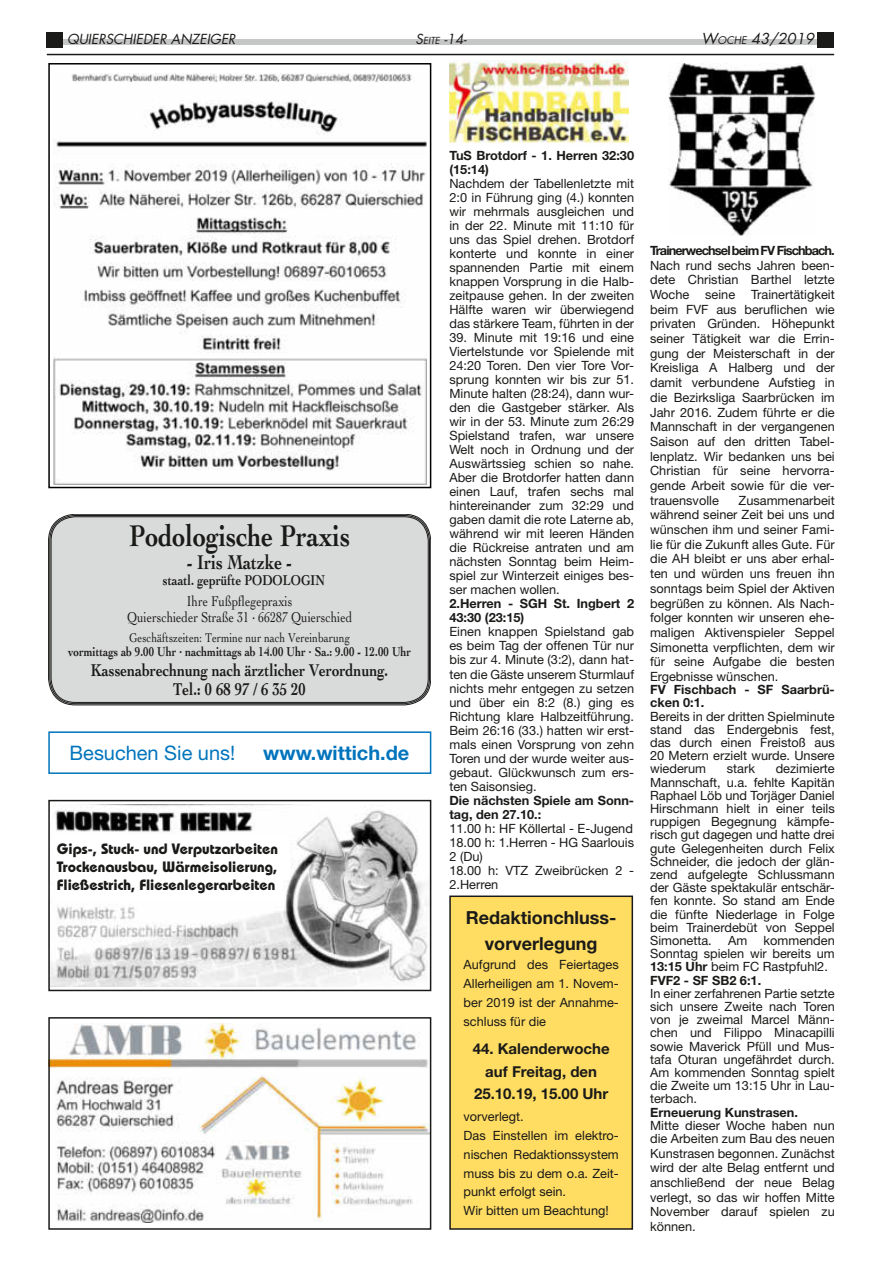
<style>
.page{position:relative;width:881px;height:1263px;background:#fff}
.page>*{position:absolute;margin:0;border:0;box-sizing:border-box;transform-origin:0 0}
.t1{font:700 31.5px "Cochin LT";color:#1a1a18;scale:.8 1}
.t2{font:700 21px "Cochin LT";color:#1a1a18;scale:.8 1}
.t3{font:19.95px "Helvetica Neue LT Roman 8";color:#0074bc}
.t4{font:700 19.95px "Helvetica Neue LT";color:#0074bc}
.t5{font:700 18px/19.4px "Cochin LT";color:#1a1a18;text-align:center;scale:.8 1}
.t6{font:700 18px/26.5px "Helvetica Neue LT";color:#1a1a18;text-align:center}
.t7{font:700 15px/18px "Bauhaus";color:#1a1a18;text-align:justify}
.t8{font:15px/16.2px "Cochin LT";color:#1a1a18;text-align:center;scale:.8 1}
.t9{font:700 15px/23px "Helvetica Neue LT";color:#1a1a18;text-align:center}
.t10{font:700 15px "Cochin LT";color:#1a1a18;scale:.8 1}
.t11{font:italic 14.7px "Futura LT";color:#1a1a18}
.t12{font:700 13.5px/14.5px "Cochin LT";color:#1a1a18;text-align:center;scale:.8 1}
.t13{font:italic 13.5px "Futura LT";color:#1a1a18}
.t14{font:12.75px/14.7px "Helvetica Neue LT Roman 8";color:#1a1a18;text-align:justify}
.t15{font:700 12.75px/14px "Helvetica Neue LT";color:#1a1a18}
.t16{font:700 12.75px "Helvetica Neue LT";letter-spacing:-.07em;color:#1a1a18}
.t17{font:italic 9.45px "Futura LT";color:#1a1a18}
.s1{font-size:13.5px}
.s2{font-size:10.35px}
.s3{font-family:"Utopia"}
.s4{font-weight:400}
.s5{font-family:"Avenir LT";font-weight:800}
.s6{font-family:"Helvetica Neue LT";font-weight:700}
</style>
<div class="page">
<div style="left:47px;top:39px;width:784px;height:6px;background:#c5c6c6"></div>
<div style="left:46px;top:32px;width:17px;height:16px;background:#1a1a18"></div>
<hr style="left:47px;top:54px;width:786px;height:1px;background:#1a1a18">
<div style="left:816px;top:32px;width:17px;height:16px;background:#1a1a18"></div>
<img style="left:668px;top:63px;width:147px;height:172px">
<img style="left:449px;top:61px;width:179px;height:82px">
<img style="left:53px;top:73px;width:373px;height:411px">
<div style="left:48px;top:63px;width:383px;height:425px;border:2px solid #000"></div>
<img style="left:51px;top:1023px;width:377px;height:200px">
<div style="left:48px;top:1017px;width:383px;height:213px;border:2px solid #1a1a18"></div>
<img style="left:51px;top:805px;width:377px;height:181px">
<div style="left:48px;top:800px;width:383px;height:191px;border:2px solid #1a1a18"></div>
<div style="left:55px;top:836px;width:227px;height:65px;background:#fff"></div>
<div style="left:62px;top:838px;width:227px;height:40px;background:#fff"></div>
<div style="left:49px;top:514px;width:381px;height:191px;background:#d9dada;border-radius:27px"></div>
<div style="left:51px;top:516px;width:377px;height:187px;border:1px solid #1a1a18;border-radius:24px"></div>
<div style="left:48px;top:731px;width:383px;height:43px;border:2px solid #0074bc"></div>
<div style="left:450px;top:896px;width:182px;height:333px;background:#ffdc62"></div>
<div style="left:449px;top:895px;width:183px;height:335px;border:2px solid #1a1a18"></div>
<p class="t13" style="left:67px;top:30px;width:170px">QUIERSCHIEDER ANZEIGER</p>
<p class="t17" style="left:415px;top:34px;width:52px"><span class="s1">S</span>eite <span class="s1">-14-</span></p>
<p class="t11" style="left:701px;top:29px;width:114px">W<span class="s2">oche</span> 43/2019</p>
<h1 class="t1" style="left:129px;top:517px;width:278px">Podologische Praxis</h1>
<h2 class="t2" style="left:187px;top:549px;width:132px">- Iris Matzke -</h2>
<p class="t10" style="left:163px;top:571px;width:204px">staatl. geprüfte PODOLOGIN</p>
<p class="t8" style="left:127px;top:593px;width:283px">Ihre Fußpflegepraxis<br>Quierschieder Straße 31 <span class="s3">·</span> 66287 Quierschied</p>
<p class="t12" style="left:68px;top:630px;width:430px"><span class="s4">Geschäftszeiten: Termine nur nach Vereinbarung<br></span>vormittags ab 9.00 Uhr <span class="s5">·</span> nachmittags ab 14.00 Uhr <span class="s5">·</span> Sa.: 9.00 - 12.00 Uhr</p>
<h3 class="t5" style="left:91px;top:660px;width:373px">Kassenabrechnung nach ärztlicher Verordnung.<br>Tel.: 0 68 97 / 6 35 20</h3>
<h3 class="t3" style="left:70px;top:741px;width:167px">Besuchen Sie uns!</h3>
<h3 class="t4" style="left:263px;top:740px;width:147px">www.wittich.de</h3>
<p class="t7" style="left:57px;top:839px;width:223px">Gips-, Stuck- und Verputzarbeiten Trockenausbau, Wärmeisolierung, Fließestrich, Fliesenlegerarbeiten</p>
<p class="t15" style="left:449px;top:148px;width:186px">TuS Brotdorf - 1. Herren 32:30 (15:14)</p>
<p class="t14" style="left:449px;top:176px;width:186px;line-height:14.1px">Nachdem der Tabellenletzte mit 2:0 in Führung ging (4.) konnten wir mehrmals ausgleichen und in der 22. Minute mit 11:10 für uns das Spiel drehen. Brotdorf konterte und konnte in einer spannenden Partie mit einem knappen Vorsprung in die Halb&shy;zeitpause gehen. In der zweiten Hälfte waren wir überwiegend das stärkere Team, führten in der</p>
<p class="t14" style="left:449px;top:330px;width:186px;line-height:14px">39. Minute mit 19:16 und eine Viertelstunde vor Spielende mit 24:20 Toren. Den vier Tore Vor&shy;sprung konnten wir bis zur 51.<br>Minute halten (28:24), dann wur&shy;den die Gastgeber stärker. Als wir in der 53. Minute zum 26:29<br>Spielstand trafen, war unsere Welt noch in Ordnung und der Auswärtssieg schien so nahe.<br>Aber die Brotdorfer hatten dann einen Lauf, trafen sechs mal hintereinander zum 32:29 und gaben damit die rote Laterne ab, während wir mit leeren Händen die Rückreise antraten und am nächsten Sonntag beim Heim&shy;spiel zur Winterzeit einiges bes&shy;ser machen wollen.</p>
<p class="t15" style="left:449px;top:596px;width:186px">2.Herren - SGH St. Ingbert 2<br>43:30 (23:15)</p>
<p class="t14" style="left:449px;top:625px;width:186px;line-height:14px">Einen knappen Spielstand gab es beim Tag der offenen Tür nur bis zur 4. Minute (3:2), dann hat&shy;ten die Gäste unserem Sturmlauf nichts mehr entgegen zu setzen und über ein 8:2 (8.) ging es Richtung klare Halbzeitführung.<br>Beim 26:16 (33.) hatten wir erst&shy;mals einen Vorsprung von zehn Toren und der wurde weiter aus&shy;gebaut. Glückwunsch zum ers&shy;ten Saisonsieg.</p>
<p class="t15" style="left:449px;top:793px;width:186px">Die nächsten Spiele am Sonn&shy;tag, den 27.10.:</p>
<p class="t14" style="left:449px;top:821px;width:186px;line-height:14px;text-align:left">11.00 h: HF Köllertal - E-Jugend<br>18.00 h: 1.Herren - HG Saarlouis<br>2 (Du)<br>18.00 h: VTZ Zweibrücken 2 -<br>2.Herren</p>
<h3 class="t6" style="left:465px;top:904px;width:152px">Redaktionchluss&shy;vorverlegung</h3>
<p class="t14" style="left:463px;top:955px;width:157px;line-height:18.9px">Aufgrund des Feiertages Allerheiligen am 1. Novem&shy;ber 2019 ist der Annahme&shy;schluss für die</p>
<p class="t9" style="left:472px;top:1036px;width:138px">44. Kalenderwoche auf Freitag, den<br>25.10.19, 15.00 Uhr</p>
<p class="t14" style="left:463px;top:1106px;width:157px;line-height:18.9px;text-align:left">vorverlegt.<br>Das Einstellen im elektro&shy;nischen Redaktionssystem muss bis zu dem o.a. Zeit&shy;punkt erfolgt sein.<br>Wir bitten um Beachtung!</p>
<p class="t16" style="left:649px;top:242px;width:186px">Trainerwechsel beim FV Fischbach.</p>
<p class="t14" style="left:649px;top:258px;width:186px">Nach rund sechs Jahren been&shy;dete Christian Barthel letzte Woche seine Trainertätigkeit beim FVF aus beruflichen wie privaten Gründen. Höhepunkt seiner Tätigkeit war die Errin&shy;gung der Meisterschaft in der Kreisliga A Halberg und der damit verbundene Aufstieg in die Bezirksliga Saarbrücken im Jahr 2016. Zudem führte er die Mannschaft in der vergangenen Saison auf den dritten Tabel&shy;lenplatz. Wir bedanken uns bei Christian für seine hervorra&shy;gende Arbeit sowie für die ver&shy;trauensvolle</p>
<p class="t14" style="left:649px;top:493px;width:186px;text-indent:88px">Zusammenarbeit während seiner Zeit bei uns und wünschen ihm und seiner Fami&shy;lie für die Zukunft alles Gute. Für die AH bleibt er uns aber erhal&shy;ten und würden uns freuen ihn sonntags beim Spiel der Aktiven begrüßen zu können. Als Nach&shy;folger konnten wir unseren ehe&shy;maligen Aktivenspieler Seppel Simonetta verpflichten, dem wir für seine Aufgabe die besten Ergebnisse wünschen.</p>
<p class="t15" style="left:649px;top:683px;width:186px;line-height:13.2px">FV Fischbach - SF Saarbrü&shy;cken 0:1.</p>
<p class="t14" style="left:649px;top:709px;width:186px;line-height:13.2px">Bereits in der dritten Spielminute stand das Endergebnis fest, das durch einen Freistoß aus 20 Metern erzielt wurde. Unsere wiederum</p>
<p class="t14" style="left:649px;top:762px;width:186px;line-height:13.2px;text-indent:125px">dezimierte Mannschaft, u.a. fehlte Kapitän Raphael Löb und Torjäger Daniel Hirschmann hielt in einer teils ruppigen Begegnung kämpfe&shy;risch gut dagegen und hatte drei gute Gelegenheiten durch Felix Schneider, die jedoch der glän&shy;zend aufgelegte Schlussmann der Gäste spektakulär entschär&shy;fen konnte. So stand am Ende die fünfte Niederlage in Folge beim Trainerdebüt von Seppel Simonetta.</p>
<p class="t14" style="left:726px;top:761px;width:30px">stark</p>
<p class="t14" style="left:649px;top:934px;width:186px;line-height:13.2px;text-indent:113px">kommenden Sonntag spielen wir bereits um <span class="s6">13:15 Uhr</span> beim FC Rastpfuhl2.</p>
<p class="t15" style="left:649px;top:973px;width:113px">FVF2 - SF SB2 6:1.</p>
<p class="t14" style="left:649px;top:986px;width:186px;line-height:13.2px">In einer zerfahrenen Partie setzte sich unsere Zweite nach Toren von je zweimal Marcel Männ&shy;chen und Filippo Minacapilli sowie Maverick Pfüll und Mus&shy;tafa Oturan ungefährdet durch.<br>Am kommenden Sonntag spielt die Zweite um 13:15 Uhr in Lau&shy;terbach.</p>
<p class="t15" style="left:649px;top:1105px;width:149px">Erneuerung Kunstrasen.</p>
<p class="t14" style="left:649px;top:1118px;width:186px;line-height:13.2px">Mitte dieser Woche haben nun die Arbeiten zum Bau des neuen</p>
<p class="t14" style="left:649px;top:1145px;width:186px">Kunstrasen begonnen. Zunächst wird der alte Belag entfernt und anschließend der neue Belag verlegt, so das wir hoffen Mitte November darauf spielen zu können.</p>
<p class="t14" style="left:727px;top:933px;width:21px">Am</p>
</div>
